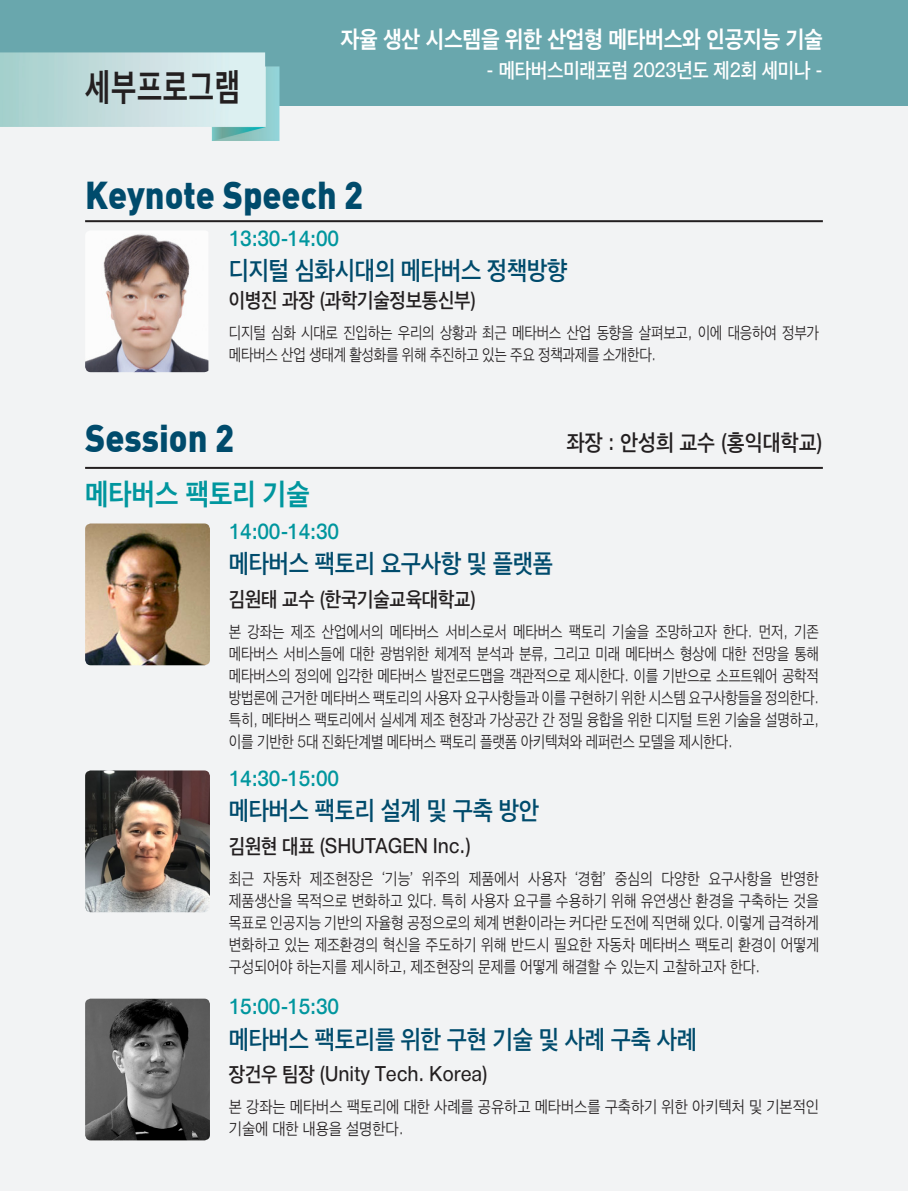
<style>
.page{position:relative;width:908px;height:1191px;background:#fff}
.page>*{position:absolute;margin:0;border:0;box-sizing:border-box;transform-origin:0 0}
.t1{font:38px "Dinbla";color:#004b6c;scale:.9 1}
.t2{font:700 38px "Apple SD Gothic Neo";letter-spacing:.03em;color:#231f20;scale:.76 1}
.t3{font:700 30px "Apple SD Gothic Neo";color:#00969e;scale:.9 1}
.t4{font:600 26px "Apple SD Gothic Neo";letter-spacing:-.01em;color:#004b6c;scale:.9 1}
.t5{font:700 24px "Apple SD Gothic Neo";letter-spacing:-.01em;color:#fff;scale:.9 1}
.t6{font:600 23px "Apple SD Gothic Neo";color:#231f20;scale:.9 1}
.t7{font:700 22px "Apple SD Gothic Neo";letter-spacing:-.01em;color:#00969e;scale:.9 1}
.t8{font:600 21px "Apple SD Gothic Neo";letter-spacing:-.01em;color:#231f20;scale:.9 1}
.t9{font:600 21px "Apple SD Gothic Neo";letter-spacing:-.01em;color:#fff;scale:.9 1}
.t10{font:300 17px/22px "Apple SD Gothic Neo";letter-spacing:-.015em;color:#231f20;text-align:justify;scale:.85 1}
.t11{font:300 17px/22px "Apple SD Gothic Neo";letter-spacing:-.015em;color:#231f20;text-align:justify;scale:.87 1}
.t12{font:300 17px/22px "Apple SD Gothic Neo";letter-spacing:-.015em;color:#231f20;scale:.9 1}
</style>
<div class="page">
<div style="left:0;top:0;width:907px;height:1191px;background:#f2f3f4"></div>
<hr style="left:907px;top:0;width:1px;height:1191px;background:#f2f3f4">
<div style="left:0;top:0;width:907px;height:106px;background:#69a7ad"></div>
<img style="left:0;top:52px;width:279px;height:89px">
<hr style="left:85px;top:220px;width:737px;height:2px;background:#231f20">
<hr style="left:85px;top:467px;width:737px;height:2px;background:#231f20">
<img style="left:85px;top:523px;width:125px;height:142px">
<img style="left:85px;top:770px;width:125px;height:142px">
<img style="left:85px;top:998px;width:125px;height:142px">
<img style="left:85px;top:234px;width:123px;height:138px">
<h1 class="t2" style="left:85px;top:64px;width:205px">세부프로그램</h1>
<h3 class="t5" style="left:340px;top:25px;width:537px">자율 생산 시스템을 위한 산업형 메타버스와 인공지능 기술</h3>
<p class="t9" style="left:486px;top:58px;width:375px">- 메타버스미래포럼 2023년도 제2회 세미나 -</p>
<h1 class="t1" style="left:85px;top:170px;width:310px">Keynote Speech 2</h1>
<p class="t7" style="left:229px;top:226px;width:124px">13:30-14:00</p>
<h3 class="t4" style="left:229px;top:255px;width:377px">디지털 심화시대의 메타버스 정책방향</h3>
<p class="t8" style="left:229px;top:288px;width:276px">이병진 과장 (과학기술정보통신부)</p>
<p class="t10" style="left:229px;top:321px;width:695px">디지털 심화 시대로 진입하는 우리의 상황과 최근 메타버스 산업 동향을 살펴보고, 이에 대응하여 정부가 메타버스 산업 생태계 활성화를 위해 추진하고 있는 주요 정책과제를 소개한다.</p>
<h1 class="t1" style="left:85px;top:412px;width:167px">Session 2</h1>
<h2 class="t3" style="left:85px;top:476px;width:251px">메타버스 팩토리 기술</h2>
<h3 class="t6" style="left:566px;top:429px;width:286px">좌장 : 안성희 교수 (홍익대학교)</h3>
<p class="t7" style="left:229px;top:519px;width:124px">14:00-14:30</p>
<h3 class="t4" style="left:229px;top:548px;width:362px">메타버스 팩토리 요구사항 및 플랫폼</h3>
<p class="t8" style="left:229px;top:587px;width:276px">김원태 교수 (한국기술교육대학교)</p>
<p class="t10" style="left:229px;top:620px;width:695px">본 강좌는 제조 산업에서의 메타버스 서비스로서 메타버스 팩토리 기술을 조망하고자 한다. 먼저, 기존 메타버스 서비스들에 대한 광범위한 체계적 분석과 분류, 그리고 미래 메타버스 형상에 대한 전망을 통해 메타버스의 정의에 입각한 메타버스 발전로드맵을 객관적으로 제시한다. 이를 기반으로 소프트웨어 공학적 방법론에 근거한 메타버스 팩토리의 사용자 요구사항들과 이를 구현하기 위한 시스템 요구사항들을 정의한다. 특히, 메타버스 팩토리에서 실세계 제조 현장과 가상공간 간 정밀 융합을 위한 디지털 트윈 기술을 설명하고, 이를 기반한 5대 진화단계별 메타버스 팩토리 플랫폼 아키텍쳐와 레퍼런스 모델을 제시한다.</p>
<p class="t7" style="left:229px;top:766px;width:124px">14:30-15:00</p>
<h3 class="t4" style="left:229px;top:795px;width:346px">메타버스 팩토리 설계 및 구축 방안</h3>
<p class="t8" style="left:229px;top:834px;width:270px">김원현 대표 (SHUTAGEN Inc.)</p>
<p class="t11" style="left:229px;top:867px;width:679px">최근 자동차 제조현장은 ‘기능’ 위주의 제품에서 사용자 ‘경험’ 중심의 다양한 요구사항을 반영한 제품생산을 목적으로 변화하고 있다. 특히 사용자 요구를 수용하기 위해 유연생산 환경을 구축하는 것을 목표로 인공지능 기반의 자율형 공정으로의 체계 변환이라는 커다란 도전에 직면해 있다. 이렇게 급격하게 변화하고 있는 제조환경의 혁신을 주도하기 위해 반드시 필요한 자동차 메타버스 팩토리 환경이 어떻게 구성되어야 하는지를 제시하고, 제조현장의 문제를 어떻게 해결할 수 있는지 고찰하고자 한다.</p>
<p class="t7" style="left:229px;top:994px;width:124px">15:00-15:30</p>
<h3 class="t4" style="left:229px;top:1023px;width:521px">메타버스 팩토리를 위한 구현 기술 및 사례 구축 사례</h3>
<p class="t8" style="left:229px;top:1062px;width:289px">장건우 팀장 (Unity Tech. Korea)</p>
<p class="t12" style="left:229px;top:1095px;width:657px">본 강좌는 메타버스 팩토리에 대한 사례를 공유하고 메타버스를 구축하기 위한 아키텍처 및 기본적인 기술에 대한 내용을 설명한다.</p>
</div>
